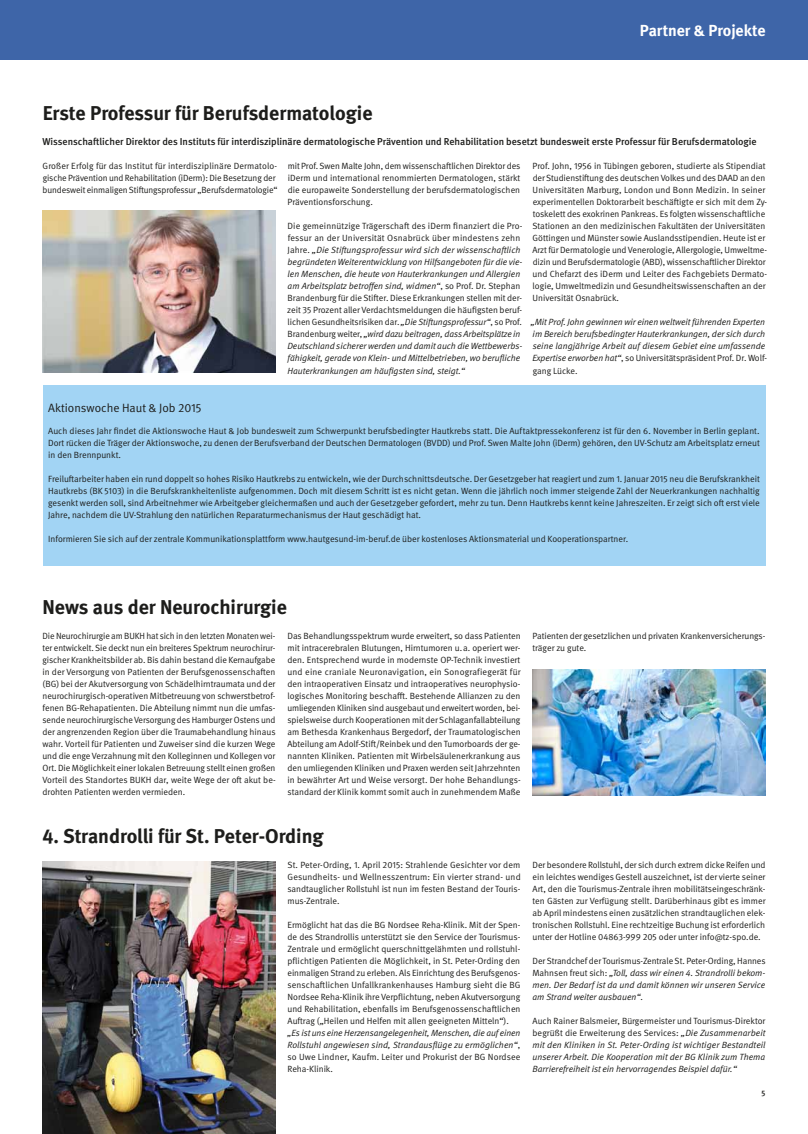
<style>
.page{position:relative;width:808px;height:1134px;background:#fff}
.page>*{position:absolute;margin:0;border:0;box-sizing:border-box;transform-origin:0 0}
.t1{font:700 20px "DGUV Meta";color:#1d1d1b}
.t2{font:700 16px "DGUV Meta";color:#fff}
.t3{font:12px "DGUV Meta";color:#1d1d1b}
.t4{font:500 10px "DGUV Meta";color:#1d1d1b}
.t5{font:9px/12px "DGUV Meta";color:#1d1d1b;text-align:justify}
.t6{font:italic 9px/12px "DGUV Meta";color:#1d1d1b;text-align:justify}
.t7{font:500 8px "DGUV Meta";color:#1d1d1b}
.s1{font-style:normal}
</style>
<div class="page">
<div style="left:0;top:0;width:808px;height:60px;background:#3e65a8"></div>
<img style="left:43px;top:211px;width:232px;height:162px">
<div style="left:43px;top:386px;width:722px;height:180px;background:#a2d4f4"></div>
<img style="left:43px;top:862px;width:232px;height:272px">
<img style="left:532px;top:669px;width:233px;height:126px">
<h2 class="t2" style="left:640px;top:21px;width:127px">Partner &amp; Projekte</h2>
<h1 class="t1" style="left:43px;top:102px;width:331px">Erste Professur für Berufsdermatologie</h1>
<p class="t4" style="left:42px;top:135px;width:716px">Wissenschaftlicher Direktor des Instituts für interdisziplinäre dermatologische Prävention und Rehabilitation besetzt bundesweit erste Professur für Berufsdermatologie</p>
<p class="t5" style="left:43px;top:160px;width:237px;text-align:left">Großer Erfolg für das Institut für interdisziplinäre Dermatolo&shy;gische Prävention und Rehabilitation (iDerm): Die Besetzung der bundesweit einmaligen Stiftungsprofessur „Berufsdermatologie“</p>
<p class="t5" style="left:288px;top:160px;width:234px">mit Prof. Swen Malte John, dem wissenschaftlichen Direktor des iDerm und international renommierten Dermatologen, stärkt die europaweite Sonderstellung der berufsdermatologischen Präventionsforschung.</p>
<p class="t6" style="left:287px;top:220px;width:236px;text-align:left"><span class="s1">Die gemeinnützige Trägerschaft des iDerm finanziert die Pro&shy;fessur an der Universität Osnabrück über mindestens zehn Jahre.</span> „Die Stiftungsprofessur wird sich der wissenschaftlich begründeten Weiterentwicklung von Hilfsangeboten für die vie&shy;len Menschen, die heute von Hauterkrankungen und Allergien am Arbeitsplatz betroffen sind, widmen“<span class="s1">, so Prof. Dr. Stephan Brandenburg für die Stifter. Diese Erkrankungen stellen mit der&shy;zeit 35 Prozent aller Verdachtsmeldungen die häufigsten beruf&shy;lichen Gesundheitsrisiken dar.</span> „Die Stiftungsprofessur“<span class="s1">, so Prof.<br>Brandenburg weiter,</span> „wird dazu beitragen, dass Arbeitsplätze in Deutschland sicherer werden und damit auch die Wettbewerbs&shy;fähigkeit, gerade von Klein- und Mittelbetrieben, wo berufliche Hauterkrankungen am häufigsten sind, steigt.“</p>
<p class="t5" style="left:532px;top:160px;width:236px;text-align:left">Prof. John, 1956 in Tübingen geboren, studierte als Stipendiat der Studienstiftung des deutschen Volkes und des DAAD an den Universitäten Marburg, London und Bonn Medizin. In seiner experimentellen Doktorarbeit beschäftigte er sich mit dem Zy&shy;toskelett des exokrinen Pankreas. Es folgten wissenschaftliche Stationen an den medizinischen Fakultäten der Universitäten Göttingen und Münster sowie Auslandsstipendien. Heute ist er Arzt für Dermatologie und Venerologie, Allergologie, Umweltme&shy;dizin und Berufsdermatologie (ABD), wissenschaftlicher Direktor und Chefarzt des iDerm und Leiter des Fachgebiets Dermato&shy;logie, Umweltmedizin und Gesundheitswissenschaften an der Universität Osnabrück.</p>
<p class="t6" style="left:531px;top:316px;width:238px;text-align:left">„Mit Prof. John gewinnen wir einen weltweit führenden Experten im Bereich berufsbedingter Hauterkrankungen, der sich durch seine langjährige Arbeit auf diesem Gebiet eine umfassende Expertise erworben hat“<span class="s1">, so Universitätspräsident Prof. Dr. Wolf&shy;gang Lücke.</span></p>
<h3 class="t3" style="left:48px;top:400px;width:155px">Aktionswoche Haut &amp; Job 2015</h3>
<p class="t5" style="left:48px;top:425px;width:713px">Auch dieses Jahr findet die Aktionswoche Haut &amp; Job bundesweit zum Schwerpunkt berufsbedingter Hautkrebs statt. Die Auftaktpressekonferenz ist für den 6. November in Berlin geplant.<br>Dort rücken die Träger der Aktionswoche, zu denen der Berufsverband der Deutschen Dermatologen (BVDD) und Prof. Swen Malte John (iDerm) gehören, den UV-Schutz am Arbeitsplatz erneut in den Brennpunkt.</p>
<p class="t5" style="left:48px;top:473px;width:713px">Freiluftarbeiter haben ein rund doppelt so hohes Risiko Hautkrebs zu entwickeln, wie der Durchschnittsdeutsche. Der Gesetzgeber hat reagiert und zum 1. Januar 2015 neu die Berufskrankheit Hautkrebs (BK 5103) in die Berufskrankheitenliste aufgenommen. Doch mit diesem Schritt ist es nicht getan. Wenn die jährlich noch immer steigende Zahl der Neuerkrankungen nachhaltig gesenkt werden soll, sind Arbeitnehmer wie Arbeitgeber gleichermaßen und auch der Gesetzgeber gefordert, mehr zu tun. Denn Hautkrebs kennt keine Jahreszeiten. Er zeigt sich oft erst viele Jahre, nachdem die UV-Strahlung den natürlichen Reparaturmechanismus der Haut geschädigt hat.</p>
<p class="t5" style="left:48px;top:533px;width:581px">Informieren Sie sich auf der zentrale Kommunikationsplattform www.hautgesund-im-beruf.de über kostenloses Aktionsmaterial und Kooperationspartner.</p>
<h1 class="t1" style="left:43px;top:596px;width:246px">News aus der Neurochirurgie</h1>
<p class="t5" style="left:43px;top:630px;width:235px">Die Neurochirurgie am BUKH hat sich in den letzten Monaten wei&shy;ter entwickelt. Sie deckt nun ein breiteres Spektrum neurochirur&shy;gischer Krankheitsbilder ab. Bis dahin bestand die Kernaufgabe in der Versorgung von Patienten der Berufsgenossenschaften (BG) bei der Akutversorgung von Schädelhirntraumata und der neurochirurgisch-operativen Mitbetreuung von schwerstbetrof&shy;fenen BG-Rehapatienten. Die Abteilung nimmt nun die umfas&shy;sende neurochirurgische Versorgung des Hamburger Ostens und der angrenzenden Region über die Traumabehandlung hinaus wahr. Vorteil für Patienten und Zuweiser sind die kurzen Wege und die enge Verzahnung mit den Kolleginnen und Kollegen vor Ort. Die Möglichkeit einer lokalen Betreuung stellt einen großen Vorteil des Standortes BUKH dar, weite Wege der oft akut be&shy;drohten Patienten werden vermieden.</p>
<p class="t5" style="left:287px;top:630px;width:235px">Das Behandlungsspektrum wurde erweitert, so dass Patienten mit intracerebralen Blutungen, Hirntumoren u.a. operiert wer&shy;den. Entsprechend wurde in modernste OP-Technik investiert und eine craniale Neuronavigation, ein Sonografiegerät für den intraoperativen Einsatz und intraoperatives neurophysio&shy;logisches Monitoring beschafft. Bestehende Allianzen zu den umliegenden Kliniken sind ausgebaut und erweitert worden, bei&shy;spielsweise durch Kooperationen mit der Schlaganfallabteilung am Bethesda Krankenhaus Bergedorf, der Traumatologischen Abteilung am Adolf-Stift/Reinbek und den Tumorboards der ge&shy;nannten Kliniken. Patienten mit Wirbelsäulenerkrankung aus den umliegenden Kliniken und Praxen werden seit Jahrzehnten in bewährter Art und Weise versorgt. Der hohe Behandlungs&shy;standard der Klinik kommt somit auch in zunehmendem Maße</p>
<p class="t5" style="left:532px;top:630px;width:234px">Patienten der gesetzlichen und privaten Krankenversicherungs&shy;träger zu gute.</p>
<h1 class="t1" style="left:43px;top:824px;width:283px">4. Strandrolli für St. Peter-Ording</h1>
<p class="t5" style="left:287px;top:858px;width:235px">St. Peter-Ording, 1. April 2015: Strahlende Gesichter vor dem Gesundheits- und Wellnesszentrum: Ein vierter strand- und sandtauglicher Rollstuhl ist nun im festen Bestand der Touris&shy;mus-Zentrale.</p>
<p class="t5" style="left:287px;top:919px;width:234px">Ermöglicht hat das die BG Nordsee Reha-Klinik. Mit der Spen&shy;de des Strandrollis unterstützt sie den Service der Tourismus-Zentrale und ermöglicht querschnittgelähmten und rollstuhl&shy;pflichtigen Patienten die Möglichkeit, in St. Peter-Ording den einmaligen Strand zu erleben. Als Einrichtung des Berufsgenos&shy;senschaftlichen Unfallkrankenhauses Hamburg sieht die BG Nordsee Reha-Klinik ihre Verpflichtung, neben Akutversorgung und Rehabilitation, ebenfalls im Berufsgenossenschaftlichen Auftrag („Heilen und Helfen mit allen geeigneten Mitteln“).</p>
<p class="t6" style="left:287px;top:1027px;width:234px">„Es ist uns eine Herzensangelegenheit, Menschen, die auf einen Rollstuhl angewiesen sind, Strandausflüge zu ermöglichen“<span class="s1">, so Uwe Lindner, Kaufm. Leiter und Prokurist der BG Nordsee Reha-Klinik.</span></p>
<p class="t5" style="left:532px;top:859px;width:235px">Der besondere Rollstuhl, der sich durch extrem dicke Reifen und ein leichtes wendiges Gestell auszeichnet, ist der vierte seiner Art, den die Tourismus-Zentrale ihren mobilitätseingeschränk&shy;ten Gästen zur Verfügung stellt. Darüberhinaus gibt es immer ab April mindestens einen zusätzlichen strandtauglichen elek&shy;tronischen Rollstuhl. Eine rechtzeitige Buchung ist erforderlich unter der Hotline 04863-999 205 oder unter info@tz-spo.de.</p>
<p class="t6" style="left:532px;top:955px;width:235px"><span class="s1">Der Strandchef der Tourismus-Zentrale St. Peter-Ording, Hannes Mahnsen freut sich:</span> „Toll, dass wir einen 4. Strandrolli bekom&shy;men. Der Bedarf ist da und damit können wir unseren Service am Strand weiter ausbauen“<span class="s1">.</span></p>
<p class="t6" style="left:532px;top:1015px;width:235px"><span class="s1">Auch Rainer Balsmeier, Bürgermeister und Tourismus-Direktor begrüßt die Erweiterung des Services:</span> „Die Zusammenarbeit mit den Kliniken in St. Peter-Ording ist wichtiger Bestandteil unserer Arbeit. Die Kooperation mit der BG Klinik zum Thema Barrierefreiheit ist ein hervorragendes Beispiel dafür.“</p>
<p class="t7" style="left:761px;top:1089px;width:5px">5</p>
</div>
